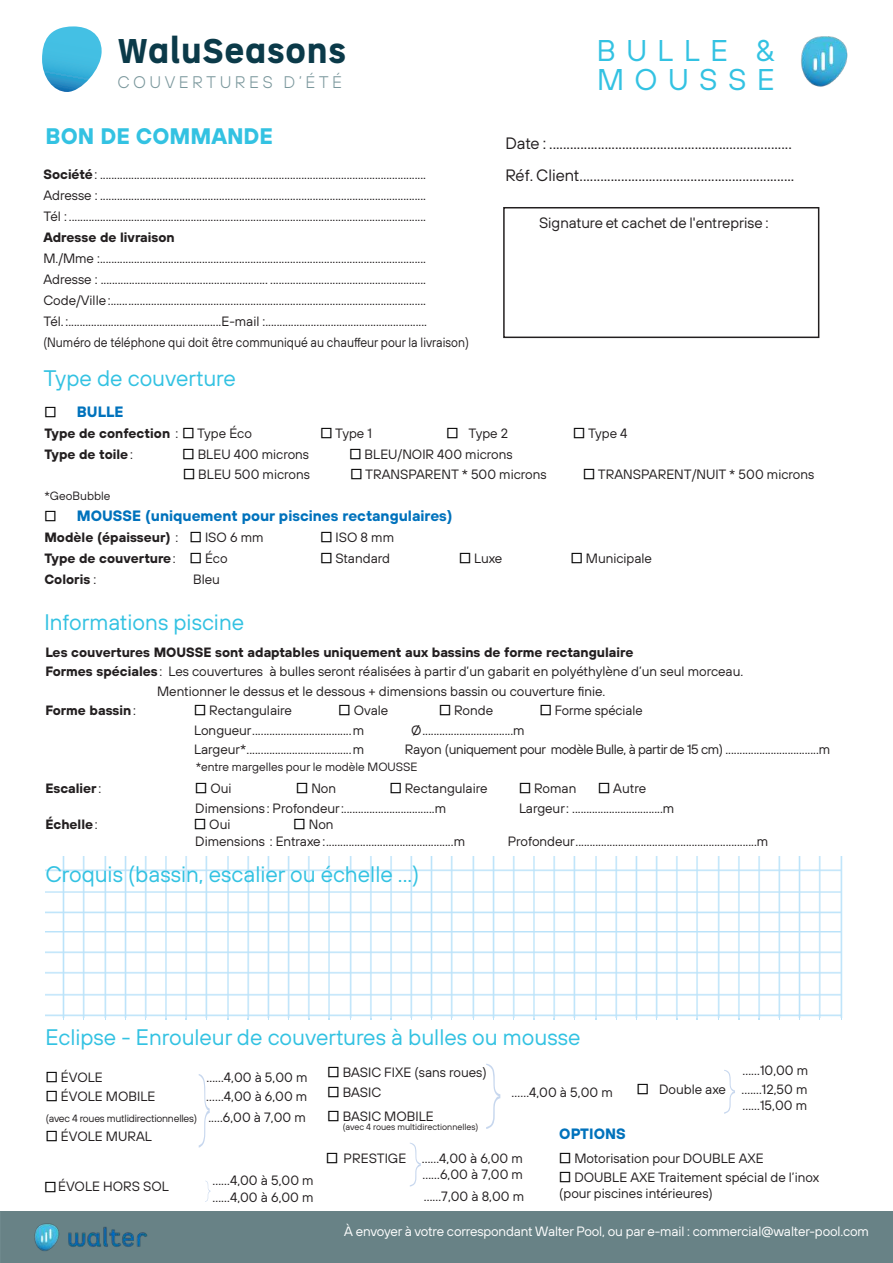
<style>
.page{position:relative;width:893px;height:1263px;background:#fff}
.page>*{position:absolute;margin:0;border:0;box-sizing:border-box;transform-origin:0 0}
.t1{font:900 33.6px "Spock Pro";color:#0b3a49}
.t2{font:30px/28.5px "TT Hoves";letter-spacing:.35em;color:#33c2e2}
.t3{font:22.5px "TT Hoves";color:#33c2e2}
.t4{font:700 22.5px "TT Hoves";color:#33c2e2}
.t5{font:300 16.8px "TT Hoves";letter-spacing:.2em;color:#7a979c}
.t6{font:16.5px "TT Hoves";color:#231f20}
.t7{font:700 15px "TT Hoves";color:#0072bc}
.t8{font:15px "TT Hoves";color:#231f20}
.t9{font:13.5px/21px "TT Hoves";color:#231f20}
.t10{font:700 13.5px "TT Hoves";color:#231f20}
.t11{font:13.5px "TT Hoves";letter-spacing:-.03em;color:#231f20}
.t12{font:13.5px "TT Hoves";letter-spacing:-.01em;color:#fff}
.t13{font:13.5px "AIGDT";color:#000}
.t14{font:12px "TT Hoves";color:#231f20}
.t15{font:10.5px "TT Hoves";letter-spacing:-.02em;color:#231f20}
.t16{font:9px "TT Hoves";color:#231f20}
.s1{font-weight:700}
.s2{font-weight:400}
.s3{font-family:"AIGDT";font-weight:400;color:#000}
.s4{font-family:"AIGDT";color:#000}
.s5{font-size:13.5px}
</style>
<div class="page">
<div style="left:0;top:1212px;width:893px;height:51px;background:#688286"></div>
<img style="left:34px;top:1223px;width:114px;height:28px">
<img style="left:801px;top:36px;width:47px;height:51px">
<svg style="left:42px;top:26px;width:60px;height:66px"></svg>
<img style="left:45px;top:857px;width:798px;height:162px">
<svg style="left:410px;top:1143px;width:11px;height:43px"></svg>
<svg style="left:199px;top:1074px;width:11px;height:74px"></svg>
<svg style="left:205px;top:1181px;width:5px;height:21px"></svg>
<svg style="left:486px;top:1064px;width:14px;height:65px"></svg>
<svg style="left:724px;top:1070px;width:11px;height:44px"></svg>
<div style="left:503px;top:207px;width:316px;height:131px;border:2px solid #231f20"></div>
<h1 class="t1" style="left:118px;top:30px;width:230px">WaluSeasons</h1>
<p class="t5" style="left:118px;top:72px;width:226px">COUVERTURES D’ÉTÉ</p>
<h3 class="t4" style="left:45px;top:121px;width:229px">BON DE COMMANDE</h3>
<p class="t9" style="left:43px;top:163px;width:384px;text-align:justify"><span class="s1">Société</span>: ...................................................................................................................<br>Adresse : ...................................................................................................................<br>Tél : ..............................................................................................................................</p>
<p class="t10" style="left:43px;top:228px;width:133px">Adresse de livraison</p>
<p class="t9" style="left:43px;top:247px;width:427px">M./Mme :...................................................................................................................<br>Adresse : ........................................................... .......................................................<br>Code/Ville:...............................................................................................................<br>Tél. :......................................................E-mail :......................................................... (Numéro de téléphone qui doit être communiqué au chauffeur pour la livraison)</p>
<h2 class="t2" style="left:597px;top:36px;width:180px">BULLE &amp;<br>MOUSSE</h2>
<p class="t6" style="left:505px;top:133px;width:288px">Date : ......................................................................</p>
<p class="t6" style="left:505px;top:165px;width:290px">Réf. Client..............................................................</p>
<p class="t8" style="left:539px;top:213px;width:231px">Signature et cachet de l'entreprise :</p>
<h3 class="t3" style="left:43px;top:364px;width:194px">Type de couverture</h3>
<p class="t13" style="left:44px;top:402px;width:14px">O</p>
<p class="t7" style="left:77px;top:402px;width:48px">BULLE</p>
<p class="t10" style="left:44px;top:424px;width:209px">Type de confection <span class="s2">:</span> <span class="s3">O</span> <span class="s2">Type Éco</span></p>
<p class="t9" style="left:320px;top:423px;width:53px"><span class="s4">O</span> Type 1</p>
<p class="t9" style="left:446px;top:423px;width:63px"><span class="s4">O</span> Type 2</p>
<p class="t9" style="left:573px;top:423px;width:56px"><span class="s4">O</span> Type 4</p>
<p class="t10" style="left:44px;top:445px;width:90px">Type de toile<span class="s2">:</span></p>
<p class="t9" style="left:183px;top:444px;width:128px"><span class="s4">O</span> BLEU 400 microns</p>
<p class="t9" style="left:349px;top:444px;width:165px"><span class="s4">O</span> BLEU/NOIR 400 microns</p>
<p class="t9" style="left:183px;top:463px;width:128px"><span class="s4">O</span> BLEU 500 microns</p>
<p class="t9" style="left:350px;top:463px;width:198px"><span class="s4">O</span> TRANSPARENT * 500 microns</p>
<p class="t9" style="left:583px;top:463px;width:233px"><span class="s4">O</span> TRANSPARENT/NUIT * 500 microns</p>
<p class="t14" style="left:44px;top:488px;width:67px">*GeoBubble</p>
<p class="t13" style="left:44px;top:505px;width:14px">O</p>
<p class="t7" style="left:77px;top:505px;width:377px">MOUSSE (uniquement pour piscines rectangulaires)</p>
<p class="t10" style="left:44px;top:528px;width:221px">Modèle (épaisseur) <span class="s2">:</span> <span class="s3">O</span> <span class="s2">ISO 6 mm</span></p>
<p class="t9" style="left:320px;top:526px;width:75px"><span class="s4">O</span> ISO 8 mm</p>
<p class="t10" style="left:44px;top:549px;width:185px">Type de couverture<span class="s2">:</span> <span class="s3">O</span> <span class="s2">Éco</span></p>
<p class="t9" style="left:320px;top:547px;width:71px"><span class="s4">O</span> Standard</p>
<p class="t9" style="left:459px;top:547px;width:45px"><span class="s4">O</span> Luxe</p>
<p class="t9" style="left:571px;top:547px;width:83px"><span class="s4">O</span> Municipale</p>
<p class="t10" style="left:44px;top:570px;width:53px">Coloris <span class="s2">:</span></p>
<p class="t9" style="left:193px;top:568px;width:28px">Bleu</p>
<h3 class="t3" style="left:44px;top:608px;width:201px">Informations piscine</h3>
<p class="t10" style="left:45px;top:643px;width:589px">Les couvertures MOUSSE sont adaptables uniquement aux bassins de forme rectangulaire</p>
<p class="t9" style="left:45px;top:661px;width:699px"><span class="s1">Formes spéciales</span>: Les couvertures à bulles seront réalisées à partir d’un gabarit en polyéthylène d’un seul morceau.</p>
<p class="t9" style="left:157px;top:680px;width:450px">Mentionner le dessus et le dessous + dimensions bassin ou couverture finie.</p>
<p class="t10" style="left:45px;top:701px;width:92px">Forme bassin<span class="s2">:</span></p>
<p class="t9" style="left:194px;top:700px;width:99px"><span class="s4">O</span> Rectangulaire</p>
<p class="t9" style="left:339px;top:700px;width:51px"><span class="s4">O</span> Ovale</p>
<p class="t9" style="left:439px;top:700px;width:56px"><span class="s4">O</span> Ronde</p>
<p class="t9" style="left:540px;top:700px;width:104px"><span class="s4">O</span> Forme spéciale</p>
<p class="t9" style="left:194px;top:719px;width:172px">Longueur...................................m</p>
<p class="t9" style="left:411px;top:719px;width:115px">Ø................................m</p>
<p class="t9" style="left:194px;top:739px;width:172px">Largeur*.....................................m</p>
<p class="t11" style="left:405px;top:741px;width:427px">Rayon (uniquement pour modèle Bulle, à partir de 15 cm) .................................m</p>
<p class="t10" style="left:45px;top:779px;width:57px">Escalier <span class="s2">:</span></p>
<p class="t9" style="left:195px;top:778px;width:38px"><span class="s4">O</span> Oui</p>
<p class="t9" style="left:296px;top:778px;width:41px"><span class="s4">O</span> Non</p>
<p class="t9" style="left:390px;top:778px;width:99px"><span class="s4">O</span> Rectangulaire</p>
<p class="t9" style="left:519px;top:778px;width:59px"><span class="s4">O</span> Roman</p>
<p class="t9" style="left:598px;top:778px;width:49px"><span class="s4">O</span> Autre</p>
<p class="t9" style="left:195px;top:797px;width:252px">Dimensions : Profondeur:................................m</p>
<p class="t9" style="left:519px;top:797px;width:157px">Largeur: ................................m</p>
<p class="t10" style="left:45px;top:815px;width:54px">Échelle<span class="s2">:</span></p>
<p class="t9" style="left:194px;top:814px;width:38px"><span class="s4">O</span> Oui</p>
<p class="t14" style="left:196px;top:759px;width:223px">*entre margelles pour le modèle MOUSSE</p>
<p class="t9" style="left:195px;top:816px;width:272px;line-height:16.5px;text-indent:98px"><span class="s4">O</span> Non<br>Dimensions : Entraxe:.............................................m</p>
<p class="t9" style="left:508px;top:830px;width:262px">Profondeur................................................................m</p>
<h3 class="t3" style="left:45px;top:860px;width:375px">Croquis (bassin, escalier ou échelle ...)</h3>
<h3 class="t3" style="left:45px;top:1023px;width:537px">Eclipse - Enrouleur de couvertures à bulles ou mousse</h3>
<p class="t9" style="left:328px;top:1063px;width:161px;line-height:19.5px"><span class="s4">O</span> BASIC FIXE (sans roues)<br><span class="s4">O</span> BASIC</p>
<p class="t9" style="left:637px;top:1060px;width:173px;line-height:19.5px;text-align:right">……10,00 m<br><span class="s4">O</span> Double axe .……12,50 m</p>
<p class="t9" style="left:742px;top:1095px;width:66px">……15,00 m</p>
<p class="t9" style="left:46px;top:1066px;width:58px"><span class="s4">O</span> ÉVOLE</p>
<p class="t9" style="left:206px;top:1066px;width:103px">……4,00 à 5,00 m</p>
<p class="t9" style="left:46px;top:1086px;width:111px"><span class="s4">O</span> ÉVOLE MOBILE</p>
<p class="t9" style="left:206px;top:1086px;width:103px">……4,00 à 6,00 m</p>
<p class="t15" style="left:46px;top:1111px;width:261px">(avec 4 roues mutlidirectionnelles) <span class="s5">..…6,00 à 7,00 m</span></p>
<p class="t9" style="left:46px;top:1126px;width:108px"><span class="s4">O</span> ÉVOLE MURAL</p>
<p class="t9" style="left:44px;top:1176px;width:126px"><span class="s4">O</span>ÉVOLE HORS SOL</p>
<p class="t9" style="left:213px;top:1172px;width:103px;line-height:16.2px">……4,00 à 5,00 m ……4,00 à 6,00 m</p>
<p class="t9" style="left:512px;top:1081px;width:103px">……4,00 à 5,00 m</p>
<p class="t9" style="left:328px;top:1105px;width:108px"><span class="s4">O</span> BASIC MOBILE</p>
<p class="t16" style="left:343px;top:1121px;width:137px">(avec 4 roues multidirectionnelles)</p>
<p class="t7" style="left:559px;top:1123px;width:68px">OPTIONS</p>
<p class="t9" style="left:559px;top:1148px;width:261px;line-height:19.5px"><span class="s4">O</span> Motorisation pour DOUBLE AXE<br><span class="s4">O</span> DOUBLE AXE Traitement spécial de l’inox</p>
<p class="t9" style="left:559px;top:1183px;width:155px">(pour piscines intérieures)</p>
<p class="t9" style="left:326px;top:1150px;width:198px;line-height:16.2px;text-align:right"><span class="s4">O</span> PRESTIGE ……4,00 à 6,00 m ……6,00 à 7,00 m</p>
<p class="t9" style="left:424px;top:1185px;width:102px">……7,00 à 8,00 m</p>
<p class="t12" style="left:344px;top:1223px;width:526px">À envoyer à votre correspondant Walter Pool, ou par e-mail : commercial@walter-pool.com</p>
</div>
